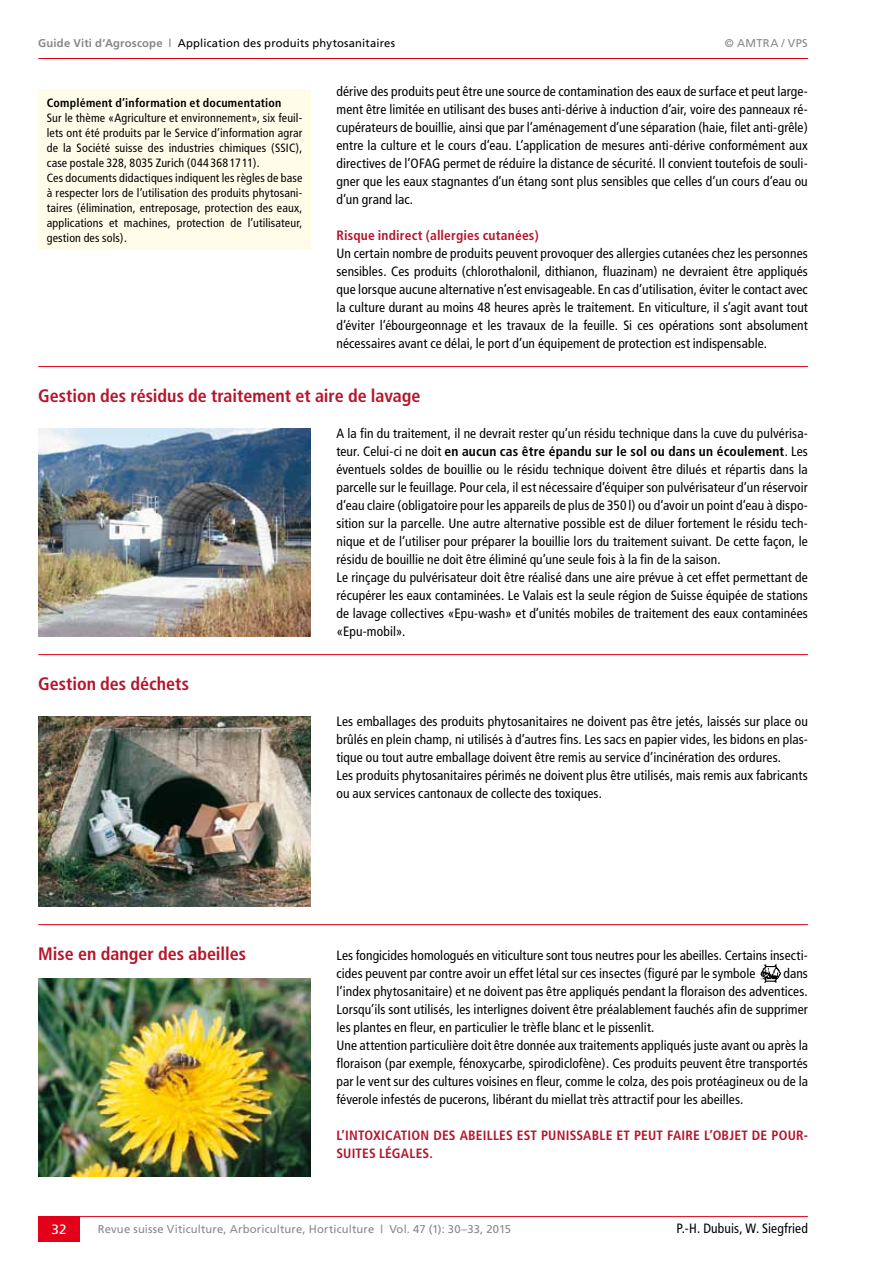
<style>
.page{position:relative;width:893px;height:1263px;background:#fff}
.page>*{position:absolute;margin:0;border:0;box-sizing:border-box;transform-origin:0 0}
.t1{font:700 condensed 18px "Frutiger";color:#b5152b}
.t2{font:condensed 13.5px/18px "Frutiger";letter-spacing:.005em;color:#000}
.t3{font:700 condensed 13.5px "Frutiger";letter-spacing:.015em;color:#b5152b}
.t4{font:13.5px "Frutiger";color:#fff}
.t5{font:condensed 12px/15px "Frutiger";letter-spacing:.015em;color:#000}
.t6{font:700 condensed 12px "Frutiger";letter-spacing:.015em;color:#000}
.t7{font:11.25px "Frutiger";letter-spacing:.015em;color:#87888a}
.t8{font:11.25px "Frutiger";letter-spacing:.015em;color:#000}
.s1{font-weight:700;color:#87888a}
.s2{font-weight:700}
</style>
<div class="page">
<hr style="left:38px;top:58px;width:770px;height:1px;background:#e2001a">
<hr style="left:38px;top:1216px;width:770px;height:1px;background:#e2001a">
<div style="left:38px;top:1216px;width:42px;height:26px;background:#e2001a"></div>
<img style="left:760px;top:964px;width:21px;height:19px">
<hr style="left:38px;top:366px;width:770px;height:1px;background:#e2001a">
<hr style="left:38px;top:654px;width:770px;height:1px;background:#e2001a">
<hr style="left:38px;top:924px;width:770px;height:1px;background:#e2001a">
<img style="left:38px;top:428px;width:273px;height:208px">
<img style="left:38px;top:716px;width:273px;height:190px">
<img style="left:38px;top:978px;width:273px;height:198px">
<div style="left:38px;top:89px;width:273px;height:161px;background:#fffdea"></div>
<p class="t8" style="left:38px;top:37px;width:358px"><span class="s1">Guide Viti d’Agroscope |</span> Application des produits phytosanitaires</p>
<p class="t7" style="left:725px;top:37px;width:84px">© AMTRA / VPS</p>
<p class="t2" style="left:336px;top:83px;width:473px;text-align:justify">dérive des produits peut être une source de contamination des eaux de surface et peut large&shy;ment être limitée en utilisant des buses anti-dérive à induction d’air, voire des panneaux ré&shy;cupérateurs de bouillie, ainsi que par l’aménagement d’une séparation (haie, filet anti-grêle) entre la culture et le cours d’eau. L’application de mesures anti-dérive conformément aux directives de l’OFAG permet de réduire la distance de sécurité. Il convient toutefois de souli&shy;gner que les eaux stagnantes d’un étang sont plus sensibles que celles d’un cours d’eau ou d’un grand lac.</p>
<p class="t3" style="left:336px;top:227px;width:204px">Risque indirect (allergies cutanées)</p>
<p class="t2" style="left:336px;top:244px;width:473px;text-align:justify">Un certain nombre de produits peuvent provoquer des allergies cutanées chez les personnes sensibles. Ces produits (chlorothalonil, dithianon, fluazinam) ne devraient être appliqués que lorsque aucune alternative n’est envisageable. En cas d’utilisation, éviter le contact avec la culture durant au moins 48 heures après le traitement. En viticulture, il s’agit avant tout d’éviter l’ébourgeonnage et les travaux de la feuille. Si ces opérations sont absolument nécessaires avant ce délai, le port d’un équipement de protection est indispensable.</p>
<h1 class="t1" style="left:38px;top:385px;width:384px">Gestion des résidus de traitement et aire de lavage</h1>
<p class="t2" style="left:336px;top:425px;width:473px">A la fin du traitement, il ne devrait rester qu’un résidu technique dans la cuve du pulvérisa&shy;teur. Celui-ci ne doit <span class="s2">en aucun cas être épandu sur le sol ou dans un écoulement</span>. Les éventuels soldes de bouillie ou le résidu technique doivent être dilués et répartis dans la parcelle sur le feuillage. Pour cela, il est nécessaire d’équiper son pulvérisateur d’un réservoir d’eau claire (obligatoire pour les appareils de plus de 350 l) ou d’avoir un point d’eau à dispo&shy;sition sur la parcelle. Une autre alternative possible est de diluer fortement le résidu tech&shy;nique et de l’utiliser pour préparer la bouillie lors du traitement suivant. De cette façon, le résidu de bouillie ne doit être éliminé qu’une seule fois à la fin de la saison.<br>Le rinçage du pulvérisateur doit être réalisé dans une aire prévue à cet effet permettant de récupérer les eaux contaminées. Le Valais est la seule région de Suisse équipée de stations de lavage collectives «Epu-wash» et d’unités mobiles de traitement des eaux contaminées «Epu-mobil».</p>
<h1 class="t1" style="left:38px;top:673px;width:152px">Gestion des déchets</h1>
<p class="t2" style="left:336px;top:713px;width:473px">Les emballages des produits phytosanitaires ne doivent pas être jetés, laissés sur place ou brûlés en plein champ, ni utilisés à d’autres fins. Les sacs en papier vides, les bidons en plas&shy;tique ou tout autre emballage doivent être remis au service d’incinération des ordures.<br>Les produits phytosanitaires périmés ne doivent plus être utilisés, mais remis aux fabricants ou aux services cantonaux de collecte des toxiques.</p>
<p class="t6" style="left:47px;top:95px;width:236px">Complément d’information et documentation</p>
<p class="t5" style="left:47px;top:110px;width:257px">Sur le thème «Agriculture et environnement», six feuil&shy;lets ont été produits par le Service d’information agrar de la Société suisse des industries chimiques (SSIC), case postale 328, 8035 Zurich (044 368 17 11).<br>Ces documents didactiques indiquent les règles de base à respecter lors de l’utilisation des produits phytosani&shy;taires (élimination, entreposage, protection des eaux, applications et machines, protection de l’utilisateur, gestion des sols).</p>
<h1 class="t1" style="left:38px;top:943px;width:209px">Mise en danger des abeilles</h1>
<p class="t2" style="left:336px;top:947px;width:473px">Les fongicides homologués en viticulture sont tous neutres pour les abeilles. Certains insecti&shy;cides peuvent par contre avoir un effet létal sur ces insectes (figuré par le symbole</p>
<p class="t2" style="left:336px;top:965px;width:473px;text-indent:447px">dans l’index phytosanitaire) et ne doivent pas être appliqués pendant la floraison des adventices.<br>Lorsqu’ils sont utilisés, les interlignes doivent être préalablement fauchés afin de supprimer les plantes en fleur, en particulier le trèfle blanc et le pissenlit.<br>Une attention particulière doit être donnée aux traitements appliqués juste avant ou après la floraison (par exemple, fénoxycarbe, spirodiclofène). Ces produits peuvent être transportés par le vent sur des cultures voisines en fleur, comme le colza, des pois protéagineux ou de la féverole infestés de pucerons, libérant du miellat très attractif pour les abeilles.</p>
<p class="t3" style="left:336px;top:1127px;width:105px">L’INTOXICATIO N DES</p>
<p class="t3" style="left:460px;top:1127px;width:24px">ABEILLES</p>
<p class="t3" style="left:517px;top:1127px;width:293px">EST PUNISSABLE ET PEUT FAIRE L’OBJET DE POU R-</p>
<p class="t3" style="left:336px;top:1145px;width:98px">SUITESLÉGALES.</p>
<p class="t4" style="left:51px;top:1221px;width:17px">32</p>
<p class="t7" style="left:98px;top:1223px;width:415px">Revue suisse Viticulture, Arboriculture, Horticulture | Vol. 47 (1): 30–33, 2015</p>
<p class="t2" style="left:676px;top:1219px;width:133px">P.-H. Dubuis, W. Siegfried</p>
</div>
